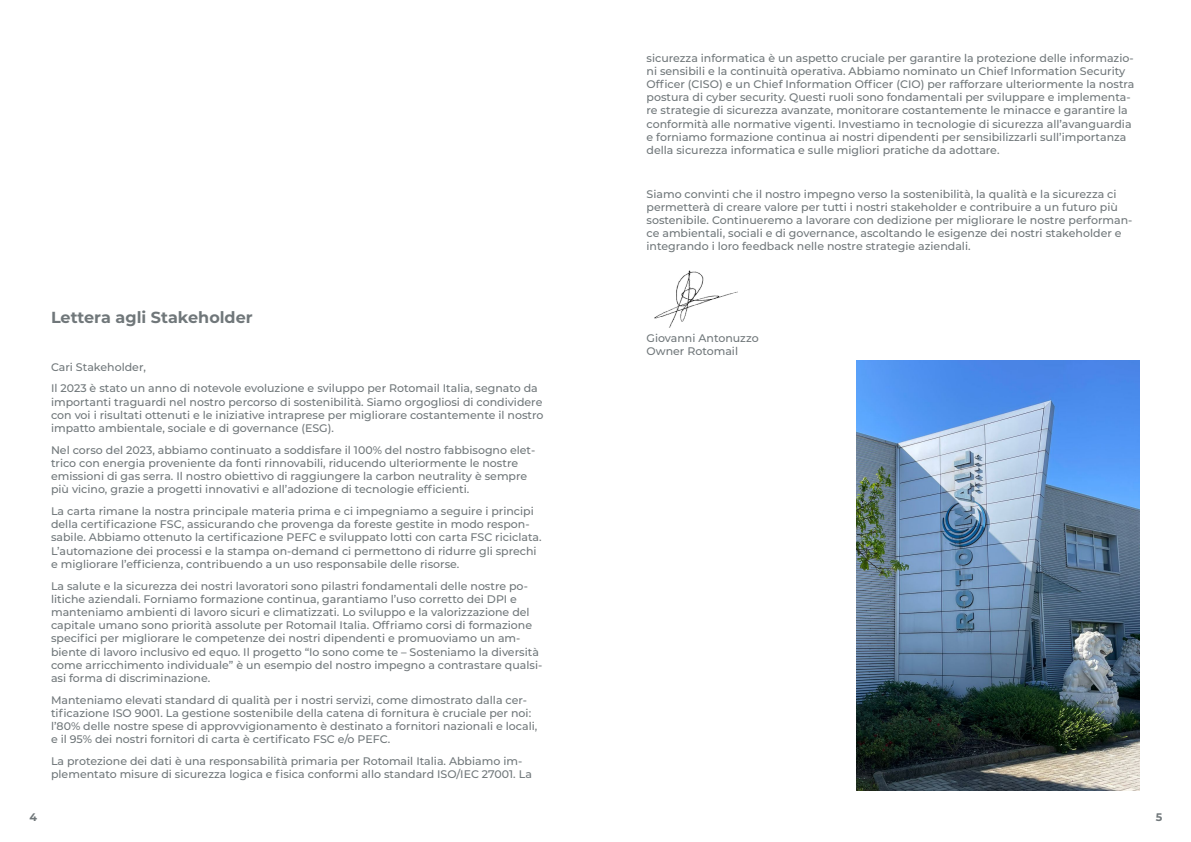
<style>
.page{position:relative;width:1191px;height:842px;background:#fff}
.page>*{position:absolute;margin:0;border:0;box-sizing:border-box;transform-origin:0 0}
.t1{font:700 16px "Montserrat";color:#70777a}
.t2{font:500 11px/13.2px "Montserrat";color:#70777a}
.t3{font:700 11px "Montserrat";color:#70777a}
</style>
<div class="page">
<img style="left:654px;top:270px;width:84px;height:58px">
<img style="left:856px;top:360px;width:284px;height:431px">
<h1 class="t1" style="left:51px;top:306px;width:203px">Lettera agli Stakeholder</h1>
<p class="t2" style="left:51px;top:355px;width:488px;line-height:21.7px">Cari Stakeholder,<br>Il 2023 è stato un anno di notevole evoluzione e sviluppo per Rotomail Italia, segnato da</p>
<p class="t2" style="left:51px;top:395px;width:494px;text-align:justify">importanti traguardi nel nostro percorso di sostenibilità. Siamo orgogliosi di condividere con voi i risultati ottenuti e le iniziative intraprese per migliorare costantemente il nostro impatto ambientale, sociale e di governance (ESG).</p>
<p class="t2" style="left:51px;top:443px;width:486px">Nel corso del 2023, abbiamo continuato a soddisfare il 100% del nostro fabbisogno elet&shy;trico con energia proveniente da fonti rinnovabili, riducendo ulteriormente le nostre emissioni di gas serra. Il nostro obiettivo di raggiungere la carbon neutrality è sempre più vicino, grazie a progetti innovativi e all’adozione di tecnologie efficienti.</p>
<p class="t2" style="left:51px;top:504px;width:492px">La carta rimane la nostra principale materia prima e ci impegniamo a seguire i principi della certificazione FSC, assicurando che provenga da foreste gestite in modo respon&shy;sabile. Abbiamo ottenuto la certificazione PEFC e sviluppato lotti con carta FSC riciclata.<br>L’automazione dei processi e la stampa on-demand ci permettono di ridurre gli sprechi e migliorare l’efficienza, contribuendo a un uso responsabile delle risorse.</p>
<p class="t2" style="left:51px;top:579px;width:493px">La salute e la sicurezza dei nostri lavoratori sono pilastri fondamentali delle nostre po&shy;litiche aziendali. Forniamo formazione continua, garantiamo l’uso corretto dei DPI e manteniamo ambienti di lavoro sicuri e climatizzati. Lo sviluppo e la valorizzazione del capitale umano sono priorità assolute per Rotomail Italia. Offriamo corsi di formazione specifici per migliorare le competenze dei nostri dipendenti e promuoviamo un am&shy;biente di lavoro inclusivo ed equo. Il progetto “Io sono come te – Sosteniamo la diversità come arricchimento individuale” è un esempio del nostro impegno a contrastare qualsi&shy;asi forma di discriminazione.</p>
<p class="t2" style="left:51px;top:693px;width:488px">Manteniamo elevati standard di qualità per i nostri servizi, come dimostrato dalla cer&shy;tificazione ISO 9001. La gestione sostenibile della catena di fornitura è cruciale per noi: l’80% delle nostre spese di approvvigionamento è destinato a fornitori nazionali e locali, e il 95% dei nostri fornitori di carta è certificato FSC e/o PEFC.</p>
<p class="t2" style="left:51px;top:754px;width:482px">La protezione dei dati è una responsabilità primaria per Rotomail Italia. Abbiamo im&shy;plementato misure di sicurezza logica e fisica conformi allo standard ISO/IEC 27001. La</p>
<p class="t2" style="left:646px;top:51px;width:489px">sicurezza informatica è un aspetto cruciale per garantire la protezione delle informazio&shy;ni sensibili e la continuità operativa. Abbiamo nominato un Chief Information Security Officer (CISO) e un Chief Information Officer (CIO) per rafforzare ulteriormente la nostra postura di cyber security. Questi ruoli sono fondamentali per sviluppare e implementa&shy;re strategie di sicurezza avanzate, monitorare costantemente le minacce e garantire la conformità alle normative vigenti. Investiamo in tecnologie di sicurezza all’avanguardia e forniamo formazione continua ai nostri dipendenti per sensibilizzarli sull’importanza della sicurezza informatica e sulle migliori pratiche da adottare.</p>
<p class="t2" style="left:646px;top:187px;width:487px">Siamo convinti che il nostro impegno verso la sostenibilità, la qualità e la sicurezza ci permetterà di creare valore per tutti i nostri stakeholder e contribuire a un futuro più sostenibile. Continueremo a lavorare con dedizione per migliorare le nostre performan&shy;ce ambientali, sociali e di governance, ascoltando le esigenze dei nostri stakeholder e integrando i loro feedback nelle nostre strategie aziendali.</p>
<p class="t2" style="left:646px;top:331px;width:114px">Giovanni Antonuzzo<br>Owner Rotomail</p>
<p class="t3" style="left:30px;top:809px;width:9px">4</p>
<p class="t3" style="left:1155px;top:809px;width:8px">5</p>
</div>
